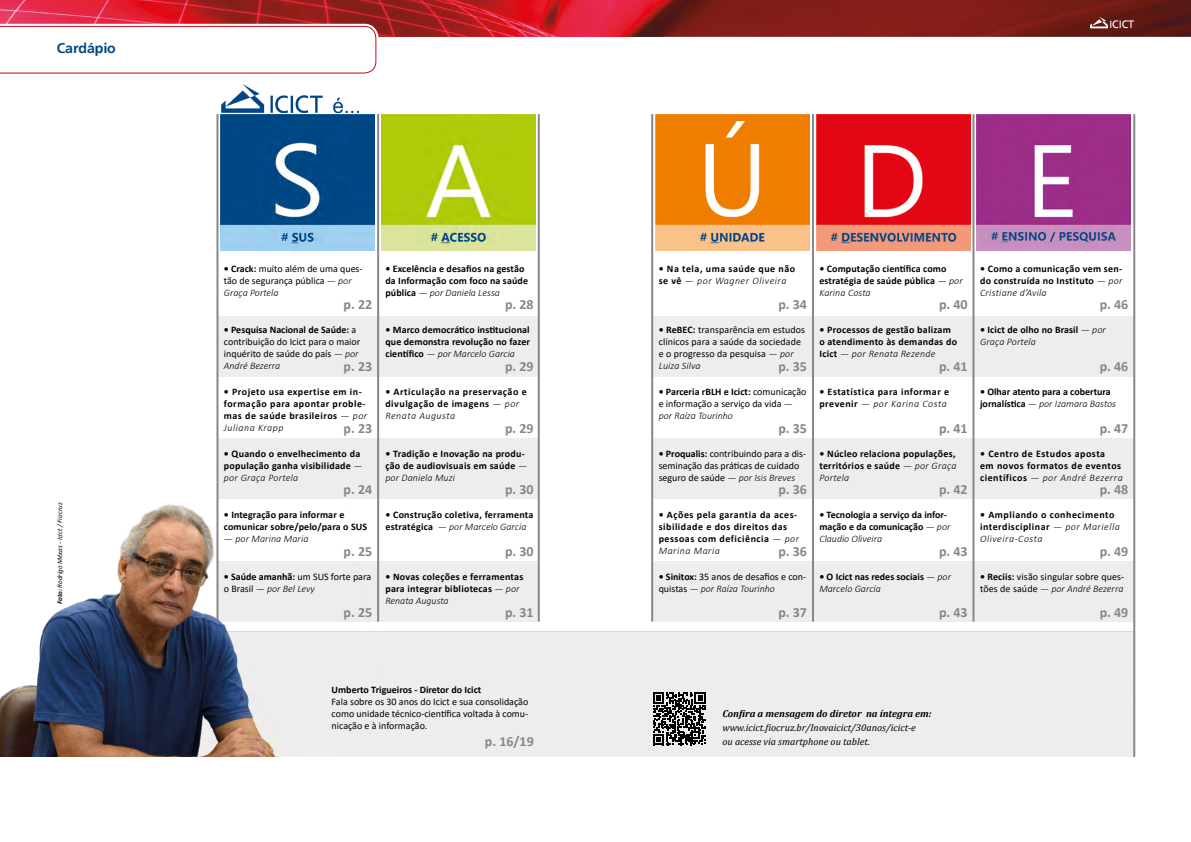
<style>
.page{position:relative;width:1191px;height:842px;background:#fff}
.page>*{position:absolute;margin:0;border:0;box-sizing:border-box;transform-origin:0 0}
.t1{font:700 14px "Calibri";color:#878787}
.t2{font:700 14px "Frutiger Linotype";color:#004884}
.t3{font:10.7px "Frutiger Linotype";color:#fff}
.t4{font:700 10px/12px "Calibri";letter-spacing:.025em;color:#000}
.t5{font:10px/12px "Calibri";color:#000}
.t6{font:700 10px/12px "Calibri";letter-spacing:.05em;color:#000}
.t7{font:700 10px/12px "Calibri";color:#000}
.t8{font:italic 10px/14px "Cambria";color:#000}
.t9{font:italic 700 10px "Cambria";color:#000}
.t10{font:italic 300 10px "Calibri";letter-spacing:.01em;color:#000}
.t11{font:italic 7px "Calibri";color:#000}
.s1{font-weight:700}
.s2{font-weight:300;font-style:italic}
.s3{font-size:10.2px}
</style>
<div class="page">
<div style="left:974px;top:316px;width:160px;height:60px;background:#ededed"></div>
<div style="left:973px;top:438px;width:160px;height:61px;background:#ededed"></div>
<div style="left:813px;top:316px;width:160px;height:60px;background:#ededed"></div>
<div style="left:813px;top:438px;width:160px;height:61px;background:#ededed"></div>
<div style="left:653px;top:316px;width:160px;height:60px;background:#ededed"></div>
<div style="left:652px;top:438px;width:160px;height:61px;background:#ededed"></div>
<div style="left:218px;top:316px;width:160px;height:60px;background:#ededed"></div>
<div style="left:217px;top:438px;width:160px;height:61px;background:#ededed"></div>
<div style="left:379px;top:316px;width:160px;height:60px;background:#ededed"></div>
<div style="left:379px;top:438px;width:160px;height:61px;background:#ededed"></div>
<img style="left:655px;top:114px;width:154px;height:136px">
<img style="left:816px;top:114px;width:154px;height:136px">
<hr style="left:216px;top:114px;width:2px;height:507px;background:#878787">
<hr style="left:377px;top:114px;width:2px;height:507px;background:#878787">
<hr style="left:812px;top:114px;width:2px;height:507px;background:#878787">
<hr style="left:972px;top:114px;width:2px;height:507px;background:#878787">
<hr style="left:538px;top:114px;width:2px;height:507px;background:#878787">
<hr style="left:651px;top:114px;width:2px;height:507px;background:#878787">
<img style="left:977px;top:114px;width:153px;height:136px">
<img style="left:381px;top:114px;width:154px;height:136px">
<img style="left:221px;top:114px;width:154px;height:136px">
<img style="left:0;top:503px;width:1133px;height:254px">
<hr style="left:1133px;top:114px;width:2px;height:643px;background:#878787">
<img style="left:221px;top:84px;width:138px;height:28px">
<svg style="left:0;top:37px;width:376px;height:36px"></svg>
<img style="left:0;top:0;width:1191px;height:37px">
<svg style="left:1090px;top:17px;width:18px;height:11px"></svg>
<svg style="left:653px;top:692px;width:53px;height:53px;background:#585858"></svg>
<h1 class="t2" style="left:57px;top:39px;width:61px">Cardápio</h1>
<p class="t11" style="left:55px;top:604px;width:103px;rotate:-90deg"><span class="s1">Foto:</span> Rodrigo Méxas - Icict / Fiocruz</p>
<p class="t5" style="left:224px;top:262px;width:140px"><span class="s1">• Crack:</span> muito além de uma ques&shy;tão de segurança pública <span class="s2">— por<br>Graça Portela</span></p>
<h1 class="t1" style="left:343px;top:295px;width:30px">p. 22</h1>
<p class="t5" style="left:224px;top:324px;width:138px"><span class="s1">• Pesquisa Nacional de Saúde:</span> a contribuição do Icict para o maior inquérito de saúde do país <span class="s2">— por<br>André Bezerra</span></p>
<h1 class="t1" style="left:343px;top:356px;width:30px">p. 23</h1>
<p class="t6" style="left:224px;top:385px;width:145px">• Projeto usa expertise em in&shy;formação para apontar proble&shy;mas de saúde brasileiros <span class="s2">— por<br>Juliana Krapp</span></p>
<h1 class="t1" style="left:343px;top:418px;width:30px">p. 23</h1>
<p class="t4" style="left:224px;top:447px;width:140px">• Quando o envelhecimento da população ganha visibilidade <span class="s2">— por Graça Portela</span></p>
<h1 class="t1" style="left:343px;top:480px;width:30px">p. 24</h1>
<p class="t4" style="left:224px;top:509px;width:145px">• Integração para informar e comunicar sobre/pelo/para o SUS</p>
<p class="t10" style="left:224px;top:533px;width:86px">— por Marina Maria</p>
<h1 class="t1" style="left:343px;top:541px;width:30px">p. 25</h1>
<p class="t5" style="left:224px;top:570px;width:149px"><span class="s1">• Saúde amanhã:</span> um SUS forte para o Brasil <span class="s2">— por Bel Levy</span></p>
<h1 class="t1" style="left:343px;top:603px;width:30px">p. 25</h1>
<p class="t4" style="left:385px;top:262px;width:144px">• Excelência e desafios na gestão da Informação com foco na saúde pública <span class="s2">— por Daniela Lessa</span></p>
<h1 class="t1" style="left:505px;top:295px;width:30px">p. 28</h1>
<p class="t4" style="left:385px;top:324px;width:146px;text-align:justify">• Marco democrático institucional que demonstra revolução no fazer científico <span class="s2">— por Marcelo Garcia</span></p>
<h1 class="t1" style="left:505px;top:356px;width:30px">p. 29</h1>
<p class="t6" style="left:385px;top:385px;width:143px">• Articulação na preservação e divulgação de imagens <span class="s2">— por<br>Renata Augusta</span></p>
<h1 class="t1" style="left:505px;top:418px;width:30px">p. 29</h1>
<p class="t4" style="left:385px;top:447px;width:143px">• Tradição e Inovação na produ&shy;ção de audiovisuais em saúde <span class="s2">— por Daniela Muzi</span></p>
<h1 class="t1" style="left:505px;top:480px;width:30px">p. 30</h1>
<p class="t4" style="left:385px;top:509px;width:150px">• Construção coletiva, ferramenta estratégica <span class="s2">— por Marcelo Garcia</span></p>
<h1 class="t1" style="left:505px;top:541px;width:30px">p. 30</h1>
<p class="t4" style="left:385px;top:570px;width:139px">• Novas coleções e ferramentas para integrar bibliotecas <span class="s2">— por<br>Renata Augusta</span></p>
<h1 class="t1" style="left:505px;top:603px;width:30px">p. 31</h1>
<p class="t7" style="left:332px;top:683px;width:151px">Umberto Trigueiros - Diretor do Icict</p>
<p class="t5" style="left:332px;top:695px;width:198px;text-align:justify">Fala sobre os 30 anos do Icict e sua consolidação como unidade técnico-científica voltada à comu&shy;nicação e à informação.</p>
<h1 class="t1" style="left:485px;top:732px;width:50px">p. 16/19</h1>
<p class="t3" style="left:1109px;top:18px;width:26px"><span class="s3">I</span>CICT</p>
<p class="t6" style="left:658px;top:262px;width:138px">• Na tela, uma saúde que não se vê <span class="s2">— por Wagner Oliveira</span></p>
<h1 class="t1" style="left:778px;top:295px;width:30px">p. 34</h1>
<p class="t5" style="left:658px;top:324px;width:148px"><span class="s1">• ReBEC:</span> transparência em estudos clínicos para a saúde da sociedade e o progresso da pesquisa <span class="s2">— por<br>Luiza Silva</span></p>
<h1 class="t1" style="left:778px;top:356px;width:30px">p. 35</h1>
<p class="t5" style="left:658px;top:385px;width:149px"><span class="s1">• Parceria rBLH e Icict:</span> comunicação e informação a serviço da vida <span class="s2">— por Raíza Tourinho</span></p>
<h1 class="t1" style="left:778px;top:418px;width:30px">p. 35</h1>
<p class="t5" style="left:658px;top:447px;width:149px"><span class="s1">• Proqualis:</span> contribuindo para a dis&shy;seminação das práticas de cuidado seguro de saúde <span class="s2">— por Isis Breves</span></p>
<h1 class="t1" style="left:778px;top:480px;width:30px">p. 36</h1>
<p class="t6" style="left:658px;top:509px;width:142px">• Ações pela garantia da aces&shy;sibilidade e dos direitos das pessoas com deficiência <span class="s2">— por<br>Marina Maria</span></p>
<h1 class="t1" style="left:778px;top:541px;width:30px">p. 36</h1>
<p class="t5" style="left:658px;top:570px;width:149px"><span class="s1">• Sinitox:</span> 35 anos de desafios e con&shy;quistas <span class="s2">— por Raíza Tourinho</span></p>
<h1 class="t1" style="left:778px;top:603px;width:30px">p. 37</h1>
<p class="t4" style="left:819px;top:262px;width:145px">• Computação científica como estratégia de saúde pública <span class="s2">— por<br>Karina Costa</span></p>
<h1 class="t1" style="left:939px;top:295px;width:30px">p. 40</h1>
<p class="t4" style="left:819px;top:324px;width:139px">• Processos de gestão balizam o atendimento às demandas do<br>Icict <span class="s2">— por Renata Rezende</span></p>
<h1 class="t1" style="left:939px;top:356px;width:30px">p. 41</h1>
<p class="t6" style="left:819px;top:385px;width:131px">• Estatística para informar e prevenir <span class="s2">— por Karina Costa</span></p>
<h1 class="t1" style="left:939px;top:418px;width:30px">p. 41</h1>
<p class="t4" style="left:819px;top:447px;width:139px;text-align:justify">• Núcleo relaciona populações, territórios e saúde <span class="s2">— por Graça Portela</span></p>
<h1 class="t1" style="left:939px;top:480px;width:30px">p. 42</h1>
<p class="t7" style="left:819px;top:509px;width:133px">• Tecnologia a serviço da infor&shy;mação e da comunicação <span class="s2">— por<br>Claudio Oliveira</span></p>
<h1 class="t1" style="left:939px;top:541px;width:30px">p. 43</h1>
<p class="t7" style="left:819px;top:570px;width:133px">• O Icict nas redes sociais <span class="s2">— por<br>Marcelo Garcia</span></p>
<h1 class="t1" style="left:939px;top:603px;width:30px">p. 43</h1>
<p class="t4" style="left:980px;top:262px;width:144px;text-align:justify">• Como a comunicação vem sen&shy;do construída no Instituto <span class="s2">— por Cristiane d’Avila</span></p>
<h1 class="t1" style="left:1099px;top:295px;width:30px">p. 46</h1>
<p class="t4" style="left:980px;top:324px;width:127px">• Icict de olho no Brasil <span class="s2">— por<br>Graça Portela</span></p>
<h1 class="t1" style="left:1099px;top:356px;width:30px">p. 46</h1>
<p class="t7" style="left:980px;top:385px;width:137px">• Olhar atento para a cobertura jornalística <span class="s2">— por Izamara Bastos</span></p>
<h1 class="t1" style="left:1099px;top:418px;width:30px">p. 47</h1>
<p class="t6" style="left:980px;top:447px;width:144px">• Centro de Estudos aposta<br>em novos formatos de eventos científicos <span class="s2">— por André Bezerra</span></p>
<h1 class="t1" style="left:1099px;top:480px;width:30px">p. 48</h1>
<p class="t6" style="left:980px;top:509px;width:141px">• Ampliando o conhecimento interdisciplinar <span class="s2">— por Mariella<br>Oliveira-Costa</span></p>
<h1 class="t1" style="left:1099px;top:541px;width:30px">p. 49</h1>
<p class="t5" style="left:980px;top:570px;width:146px"><span class="s1">• Reciis:</span> visão singular sobre ques&shy;tões de saúde <span class="s2">— por André Bezerra</span></p>
<h1 class="t1" style="left:1099px;top:603px;width:30px">p. 49</h1>
<p class="t9" style="left:722px;top:707px;width:211px">Confira a mensagem do diretor na íntegra em:</p>
<p class="t8" style="left:722px;top:720px;width:195px">www.icict.fiocruz.br/Inovaicict/30anos/icict-e ou acesse via smartphone ou tablet.</p>
</div>
